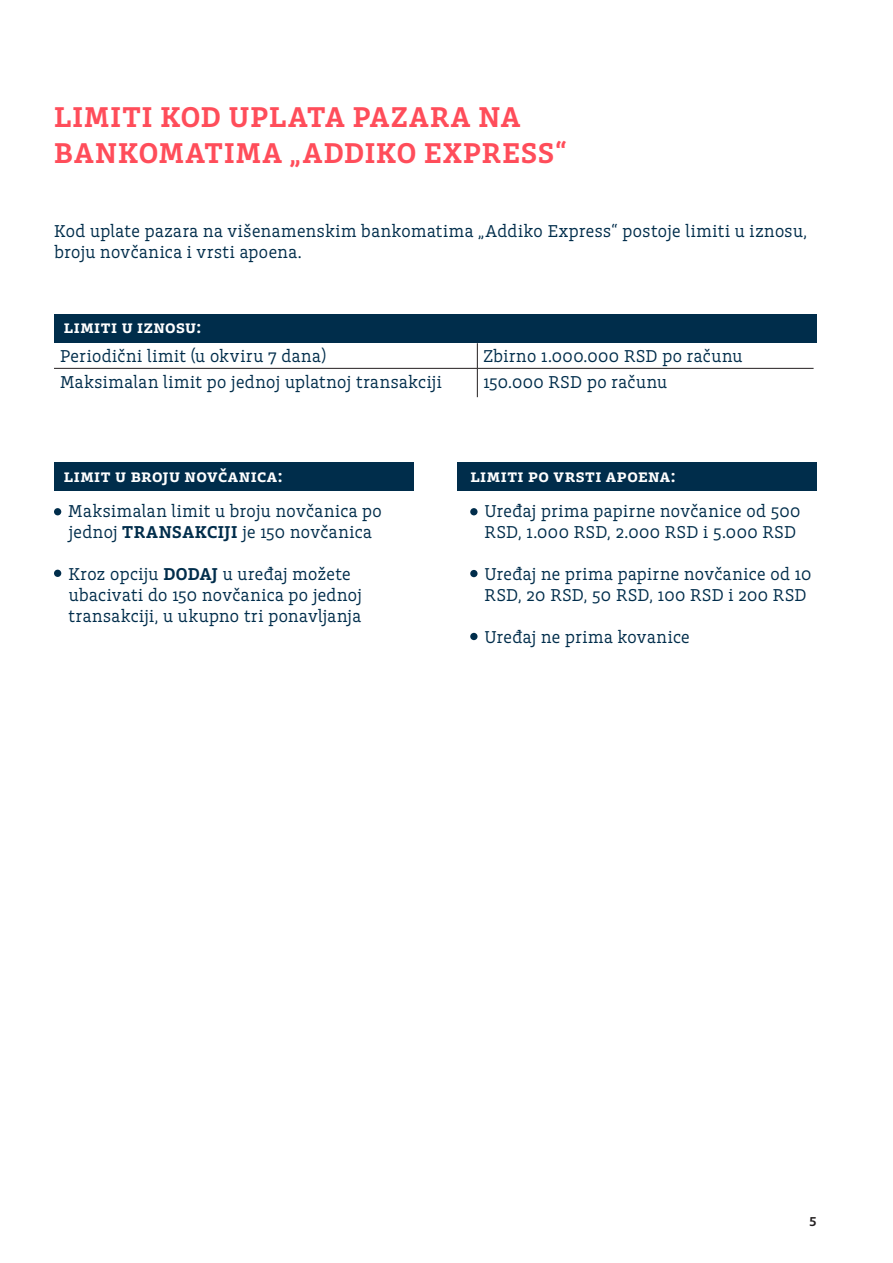
<style>
.page{position:relative;width:893px;height:1263px;background:#fff}
.page>*{position:absolute;margin:0;border:0;box-sizing:border-box;transform-origin:0 0}
.t1{font:30px/36px "Charlie Pro Sm Bld";letter-spacing:.035em;color:#ff4d5a}
.t2{font:18px/21px "Charlie Pro";letter-spacing:.025em;color:#002d4b}
.t3{font:18px "Charlie Pro Sm Bld";letter-spacing:.025em;color:#fff}
.t4{font:13.5px "Charlie Pro Sm Bld";color:#231f20}
.s1{font-family:"Charlie Pro Sm Bld"}
</style>
<div class="page">
<div style="left:54px;top:463px;width:360px;height:28px;background:#002d4b"></div>
<div style="left:457px;top:463px;width:359px;height:28px;background:#002d4b"></div>
<div style="left:54px;top:314px;width:762px;height:29px;background:#002d4b"></div>
<svg style="left:477px;top:343px;width:1px;height:54px"></svg>
<hr style="left:54px;top:368px;width:423px;height:1px;background:#231f20">
<hr style="left:477px;top:368px;width:337px;height:1px;background:#231f20">
<div style="left:470px;top:508px;width:8px;height:7px;background:#002d4b;border-radius:50%"></div>
<div style="left:470px;top:570px;width:8px;height:7px;background:#002d4b;border-radius:50%"></div>
<div style="left:470px;top:633px;width:8px;height:7px;background:#002d4b;border-radius:50%"></div>
<div style="left:54px;top:508px;width:7px;height:7px;background:#002d4b;border-radius:50%"></div>
<div style="left:54px;top:570px;width:7px;height:7px;background:#002d4b;border-radius:50%"></div>
<p class="t1" style="left:54px;top:97px;width:514px">LIMITI KOD UPLATA PAZARA NA<br>BANKOMATIMA „ADDIKO EXPRESS“</p>
<p class="t2" style="left:54px;top:219px;width:755px">Kod uplate pazara na višenamenskim bankomatima „Addiko Express“ postoje limiti u iznosu, broju novčanica i vrsti apoena.</p>
<p class="t3" style="left:64px;top:314px;width:139px">limiti u iznosu:</p>
<p class="t2" style="left:60px;top:345px;width:268px">Periodični limit (u okviru 7 dana)</p>
<p class="t2" style="left:483px;top:345px;width:261px">Zbirno 1.000.000 RSD po računu</p>
<p class="t2" style="left:60px;top:370px;width:383px">Maksimalan limit po jednoj uplatnoj transakciji</p>
<p class="t2" style="left:483px;top:370px;width:185px">150.000 RSD po računu</p>
<p class="t3" style="left:64px;top:463px;width:220px">limit u broju novčanica:</p>
<p class="t2" style="left:68px;top:500px;width:315px">Maksimalan limit u broju novčanica po jednoj <span class="s1">TRANSAKCIJI</span> je 150 novčanica</p>
<p class="t2" style="left:68px;top:563px;width:295px">Kroz opciju <span class="s1">DODAJ</span> u uređaj možete ubacivati do 150 novčanica po jednoj transakciji, u ukupno tri ponavljanja</p>
<p class="t3" style="left:470px;top:463px;width:207px">limiti po vrsti apoena:</p>
<p class="t2" style="left:484px;top:500px;width:317px">Uređaj prima papirne novčanice od 500<br>RSD, 1.000 RSD, 2.000 RSD i 5.000 RSD</p>
<p class="t2" style="left:484px;top:563px;width:329px">Uređaj ne prima papirne novčanice od 10<br>RSD, 20 RSD, 50 RSD, 100 RSD i 200 RSD</p>
<p class="t2" style="left:484px;top:626px;width:207px">Uređaj ne prima kovanice</p>
<p class="t4" style="left:809px;top:1211px;width:8px">5</p>
</div>
